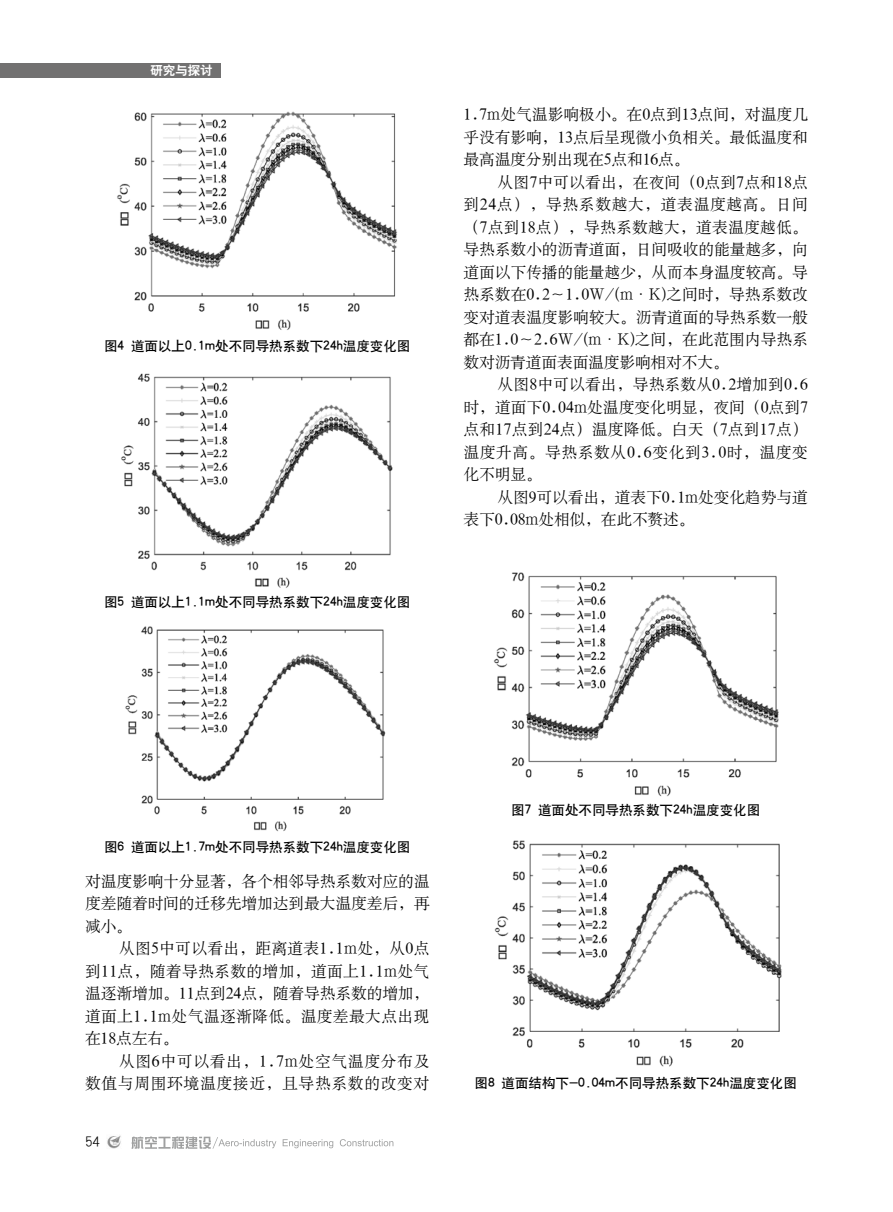
<style>
.page{position:relative;width:893px;height:1212px;background:#fff}
.page>*{position:absolute;margin:0;border:0;box-sizing:border-box;transform-origin:0 0}
.内文{font:15.75px/22.5px "H Ya 6 gj";letter-spacing:-.005em;color:#000;text-align:justify}
.内文-2{font:15.75px/22.5px "H Ya 6 gj";letter-spacing:.045em;color:#000;text-align:right}
.t1{font:15px "H Yg 2 gj";color:#000}
.图释{font:13.5px "H Yb 1 gj";color:#000}
.t2{font:12.45px "H Yb 2 gj";color:#fff}
.s1{font-family:"Adobe Song Std";font-weight:300}
</style>
<div class="page">
<svg style="left:132px;top:1136px;width:261px;height:13px"></svg>
<img style="left:107px;top:1135px;width:14px;height:14px">
<div style="left:0;top:64px;width:221px;height:14px;background:#727171"></div>
<img style="left:117px;top:111px;width:281px;height:219px">
<img style="left:121px;top:373px;width:272px;height:215px">
<img style="left:125px;top:626px;width:261px;height:206px">
<img style="left:494px;top:572px;width:285px;height:225px">
<img style="left:494px;top:840px;width:288px;height:227px">
<p class="t2" style="left:150px;top:64px;width:64px">研究与探讨</p>
<p class="图释" style="left:104px;top:339px;width:308px">图4 道面以上0.1m处不同导热系数下24h温度变化图</p>
<p class="图释" style="left:104px;top:595px;width:308px">图5 道面以上1.1m处不同导热系数下24h温度变化图</p>
<p class="内文" style="left:463px;top:103px;width:346px">1.7m处气温影响极小。在0点到13点间，对温度几乎没有影响，13点后呈现微小负相关。最低温度和最高温度分别出现在5点和16点。</p>
<p class="内文" style="left:463px;top:171px;width:346px;text-indent:34px">从图7中可以看出，在夜间（0点到7点和18点到24点），导热系数越大，道表温度越高。日间（7点到18点），导热系数越大，道表温度越低。导热系数小的沥青道面，日间吸收的能量越多，向道面以下传播的能量越少，从而本身温度较高。导热系数在0.2～1.0W/(m<span class="s1">・</span>K)之间时，导热系数改变对道表温度影响较大。沥青道面的导热系数一般都在1.0～2.6W/(m<span class="s1">・</span>K)之间，在此范围内导热系数对沥青道面表面温度影响相对不大。</p>
<p class="内文" style="left:463px;top:373px;width:346px;text-indent:34px">从图8中可以看出，导热系数从0.2增加到0.6时，道面下0.04m处温度变化明显，夜间（0点到7点和17点到24点）温度降低。白天（7点到17点）温度升高。导热系数从0.6变化到3.0时，温度变化不明显。</p>
<p class="内文" style="left:463px;top:486px;width:346px;text-indent:34px">从图9可以看出，道表下0.1m处变化趋势与道表下0.08m处相似，在此不赘述。</p>
<p class="图释" style="left:104px;top:840px;width:308px">图6 道面以上1.7m处不同导热系数下24h温度变化图</p>
<p class="内文" style="left:85px;top:870px;width:346px">对温度影响十分显著，各个相邻导热系数对应的温度差随着时间的迁移先增加达到最大温度差后，再减小。</p>
<p class="内文" style="left:85px;top:937px;width:346px;text-indent:34px">从图5中可以看出，距离道表1.1m处，从0点到11点，随着导热系数的增加，道面上1.1m处气温逐渐增加。11点到24点，随着导热系数的增加，道面上1.1m处气温逐渐降低。温度差最大点出现在18点左右。</p>
<p class="内文-2" style="left:85px;top:1050px;width:346px">从图6中可以看出，1.7m处空气温度分布及<br>数值与周围环境温度接近，且导热系数的改变对</p>
<p class="t1" style="left:85px;top:1134px;width:16px">54</p>
<p class="图释" style="left:511px;top:804px;width:251px">图7 道面处不同导热系数下24h温度变化图</p>
<p class="图释" style="left:474px;top:1076px;width:324px">图8 道面结构下-0.04m不同导热系数下24h温度变化图</p>
</div>
